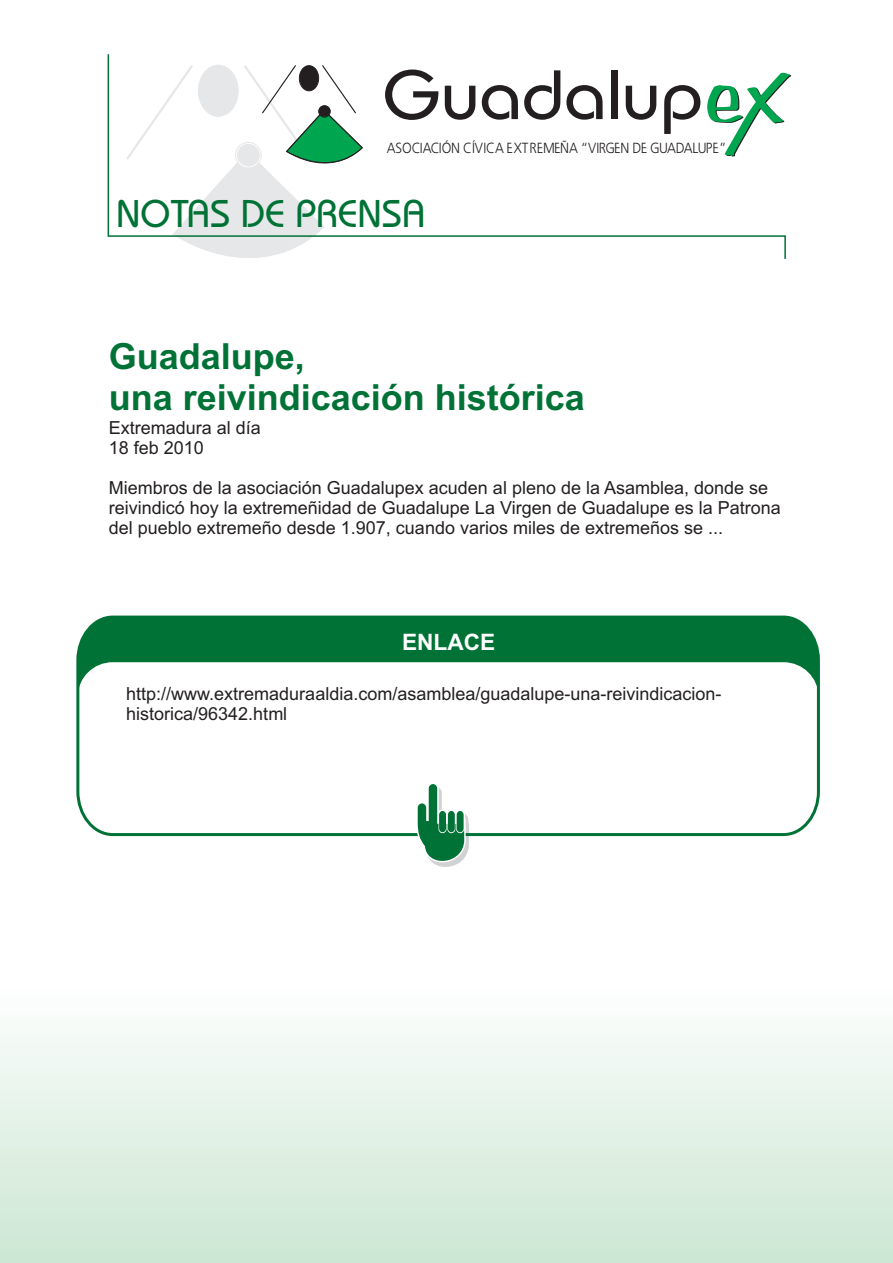
<style>
.page{position:relative;width:893px;height:1263px;background:#fff}
.page>*{position:absolute;margin:0;border:0;box-sizing:border-box;transform-origin:0 0}
.t1{font:500 69.75px "Bauhaus IT Cby BT";color:#231f20;scale:1.08 1}
.t2{font:500 38.7px "Bauhaus IT Cby BT";color:#007236}
.t3{font:700 36px/40.2px "Arial";color:#007236}
.t4{font:700 22.65px "Arial";color:#fff}
.t5{font:18px/20.1px "Arial";color:#231f20}
.t6{font:14.7px "Bastardus Sans";color:#231f20;scale:.91 1}
</style>
<div class="page">
<svg style="left:107px;top:54px;width:680px;height:205px"></svg>
<svg style="left:126px;top:65px;width:237px;height:194px"></svg>
<svg style="left:76px;top:615px;width:744px;height:222px"></svg>
<svg style="left:415px;top:615px;width:55px;height:252px"></svg>
<div style="left:0;top:917px;width:893px;height:346px;background:linear-gradient(to bottom,#fff,#cde7d4)"></div>
<h1 class="t1" style="left:383px;top:66px;width:298px">Guadalup</h1>
<p class="t6" style="left:387px;top:139px;width:375px">ASOCIACIÓN CÍVICA EXTREMEÑA “VIRGEN DE GUADALUPE”</p>
<h2 class="t2" style="left:116px;top:197px;width:311px">NOTAS DE PRENSA</h2>
<h3 class="t3" style="left:109px;top:340px;width:478px">Guadalupe,<br>una reivindicación histórica</h3>
<p class="t5" style="left:109px;top:419px;width:154px">Extremadura al día<br>18 feb 2010</p>
<p class="t5" style="left:109px;top:479px;width:674px">Miembros de la asociación Guadalupex acuden al pleno de la Asamblea, donde se reivindicó hoy la extremeñidad de Guadalupe La Virgen de Guadalupe es la Patrona del pueblo extremeño desde 1.907, cuando varios miles de extremeños se ...</p>
<p class="t4" style="left:402px;top:633px;width:95px">ENLACE</p>
<p class="t5" style="left:126px;top:686px;width:597px">http://www.extremaduraaldia.com/asamblea/guadalupe-una-reivindicacion&shy;historica/96342.html</p>
</div>
